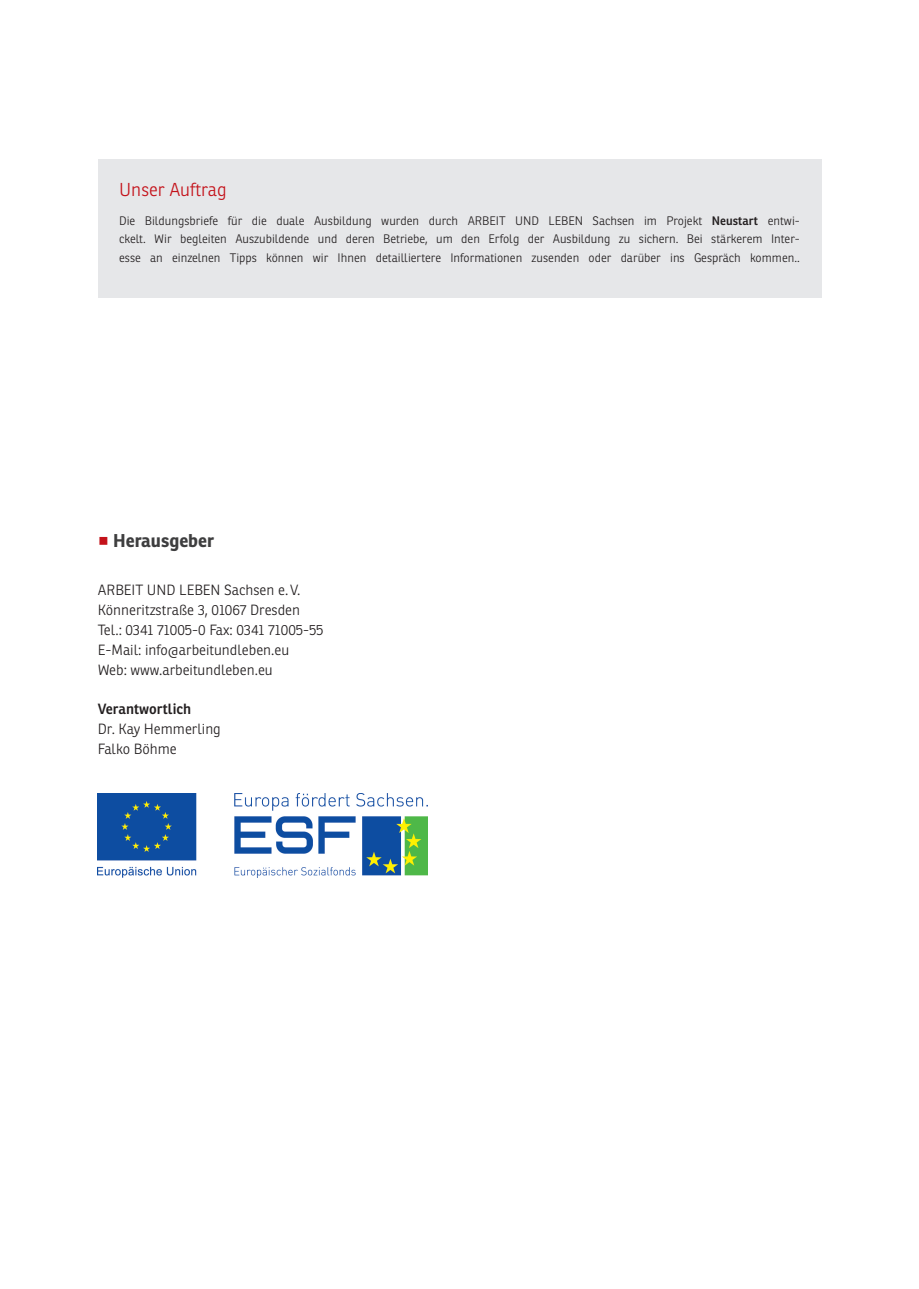
<style>
.page{position:relative;width:919px;height:1289px;background:#fff}
.page>*{position:absolute;margin:0;border:0;box-sizing:border-box;transform-origin:0 0}
.t1{font:300 18.15px "Ronnia";color:#c4121a}
.t2{font:700 18px "Ronnia";color:#3e3e3f}
.t3{font:300 14.4px/19.8px "Ronnia";color:#231f20}
.t4{font:600 14.4px "Ronnia";color:#231f20}
.t5{font:300 12px/18.8px "Ronnia";color:#231f20;text-align:justify}
.s1{font-weight:600}
</style>
<div class="page">
<div style="left:98px;top:159px;width:723px;height:139px;background:#e6e7e9"></div>
<img style="left:98px;top:793px;width:329px;height:84px">
<h1 class="t1" style="left:119px;top:178px;width:109px">Unser Auftrag</h1>
<p class="t5" style="left:119px;top:211px;width:682px">Die Bildungsbriefe für die duale Ausbildung wurden durch ARBEIT UND LEBEN Sachsen im Projekt <span class="s1">Neustart</span> entwi&shy;ckelt. Wir begleiten Auszubildende und deren Betriebe, um den Erfolg der Ausbildung zu sichern. Bei stärkerem Inter&shy;esse an einzelnen Tipps können wir Ihnen detailliertere Informationen zusenden oder darüber ins Gespräch kommen..</p>
<h2 class="t2" style="left:113px;top:529px;width:102px">Herausgeber</h2>
<p class="t3" style="left:98px;top:580px;width:227px">ARBEIT UND LEBEN Sachsen e.V.<br>Könneritzstraße 3, 01067 Dresden Tel.: 0341 71005-0 Fax: 0341 71005-55<br>E-Mail: info@arbeitundleben.eu<br>Web: www.arbeitundleben.eu</p>
<p class="t4" style="left:98px;top:700px;width:95px">Verantwortlich</p>
<p class="t3" style="left:98px;top:719px;width:124px">Dr. Kay Hemmerling<br>Falko Böhme</p>
</div>
